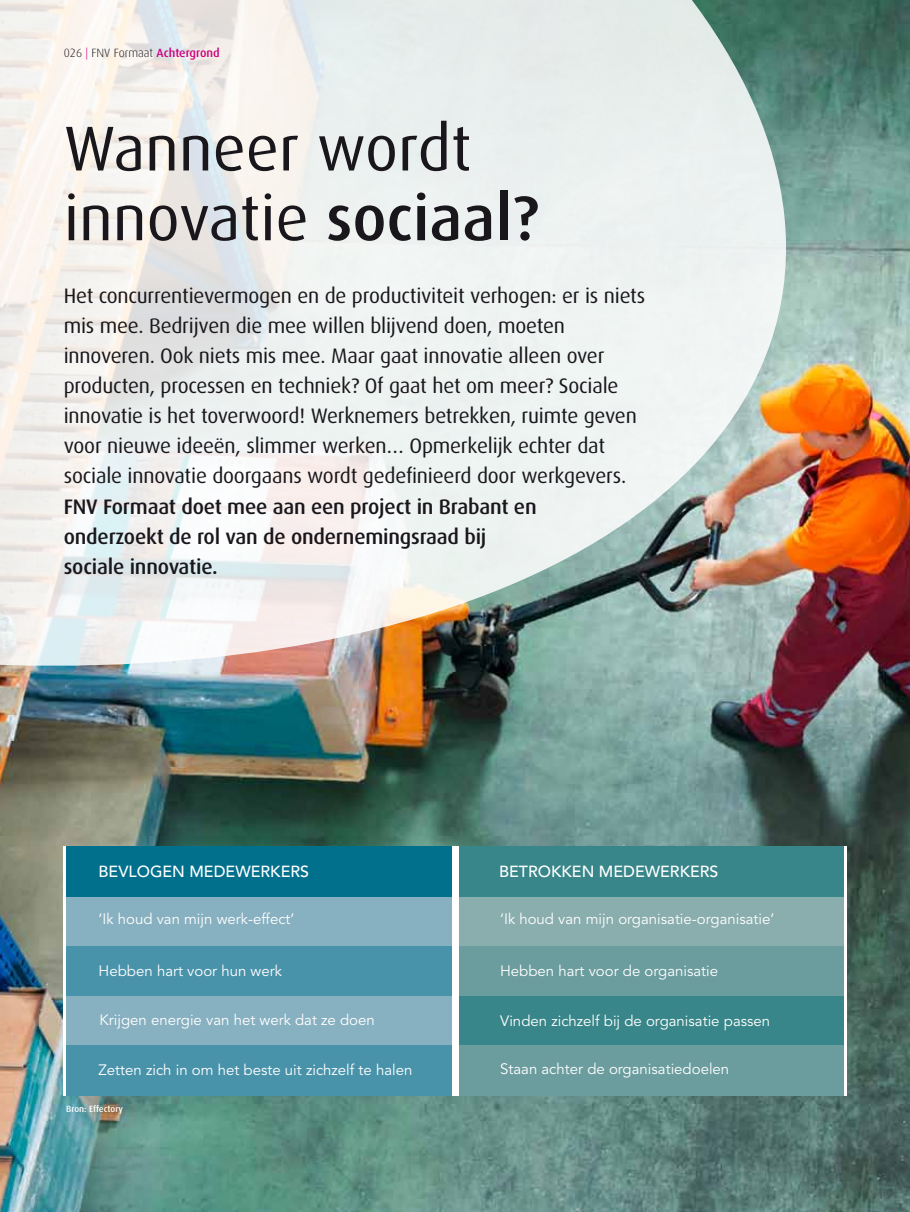
<style>
.page{position:relative;width:910px;height:1212px;background:#fff}
.page>*{position:absolute;margin:0;border:0;box-sizing:border-box;transform-origin:0 0}
.t1{font:63.45px/69.8px "Dax";color:#1a171c}
.t2{font:21px/30px "Dax";letter-spacing:-.01em;color:#1a171c}
.t3{font:500 21px/30px "Dax";letter-spacing:-.01em;color:#1a171c}
.t4{font:500 16.05px "Avenir LT Std";color:#fff}
.t5{font:15px "Avenir LT Std";color:#fff}
.t6{font:300 12px "Dax";color:#1a171c}
.t7{font:500 9px "Dax";color:#fff}
.s1{color:#cd007b}
.s2{font-weight:500;color:#cd007b}
.s3{font-weight:500}
</style>
<div class="page">
<img style="left:0;top:0;width:910px;height:1212px">
<img style="left:0;top:0;width:823px;height:740px">
<div style="left:64px;top:896px;width:391px;height:50px;background:#87b0c0"></div>
<div style="left:454px;top:896px;width:392px;height:50px;background:#8aadae"></div>
<div style="left:64px;top:846px;width:391px;height:50px;background:#00708d"></div>
<div style="left:454px;top:846px;width:392px;height:50px;background:#388689"></div>
<div style="left:64px;top:946px;width:394px;height:50px;background:#4993aa"></div>
<div style="left:454px;top:946px;width:392px;height:50px;background:#6b9c9e"></div>
<div style="left:64px;top:996px;width:393px;height:50px;background:#87b0c0"></div>
<div style="left:454px;top:996px;width:392px;height:50px;background:#388689"></div>
<div style="left:64px;top:1046px;width:395px;height:50px;background:#4993aa"></div>
<div style="left:454px;top:1046px;width:392px;height:50px;background:#6b9c9e"></div>
<hr style="left:64px;top:846px;width:2px;height:250px;background:#fff">
<div style="left:452px;top:846px;width:7px;height:250px;background:#fff"></div>
<hr style="left:844px;top:846px;width:2px;height:250px;background:#fff">
<p class="t6" style="left:64px;top:46px;width:158px">026 <span class="s1">|</span> FNV Formaat <span class="s2">Achtergrond</span></p>
<h1 class="t1" style="left:64px;top:114px;width:476px">Wanneer wordt innovatie <span class="s3">sociaal?</span></h1>
<p class="t2" style="left:64px;top:281px;width:583px">Het concurrentievermogen en de productiviteit verhogen: er is niets mis mee. Bedrijven die mee willen blijvend doen, moeten innoveren. Ook niets mis mee. Maar gaat innovatie alleen over producten, processen en techniek? Of gaat het om meer? Sociale innovatie is het toverwoord! Werknemers betrekken, ruimte geven voor nieuwe ideeën, slimmer werken… Opmerkelijk echter dat sociale innovatie doorgaans wordt gedefinieerd door werkgevers.</p>
<p class="t3" style="left:64px;top:491px;width:474px">FNV Formaat doet mee aan een project in Brabant en onderzoekt de rol van de ondernemingsraad bij sociale innovatie.</p>
<p class="t4" style="left:99px;top:862px;width:212px">BEVLOGEN MEDEWERKERS</p>
<p class="t4" style="left:499px;top:862px;width:221px">BETROKKEN MEDEWERKERS</p>
<p class="t5" style="left:99px;top:910px;width:197px">‘Ik houd van mijn werk-effect’</p>
<p class="t5" style="left:99px;top:962px;width:185px">Hebben hart voor hun werk</p>
<p class="t5" style="left:100px;top:1011px;width:277px">Krijgen energie van het werk dat ze doen</p>
<p class="t5" style="left:99px;top:1061px;width:315px">Zetten zich in om het beste uit zichzelf te halen</p>
<p class="t5" style="left:500px;top:910px;width:276px">‘Ik houd van mijn organisatie-organisatie’</p>
<p class="t5" style="left:500px;top:962px;width:220px">Hebben hart voor de organisatie</p>
<p class="t5" style="left:500px;top:1012px;width:272px">Vinden zichzelf bij de organisatie passen</p>
<p class="t5" style="left:500px;top:1060px;width:231px">Staan achter de organisatiedoelen</p>
<p class="t7" style="left:66px;top:1104px;width:58px">Bron: Effectory</p>
</div>
